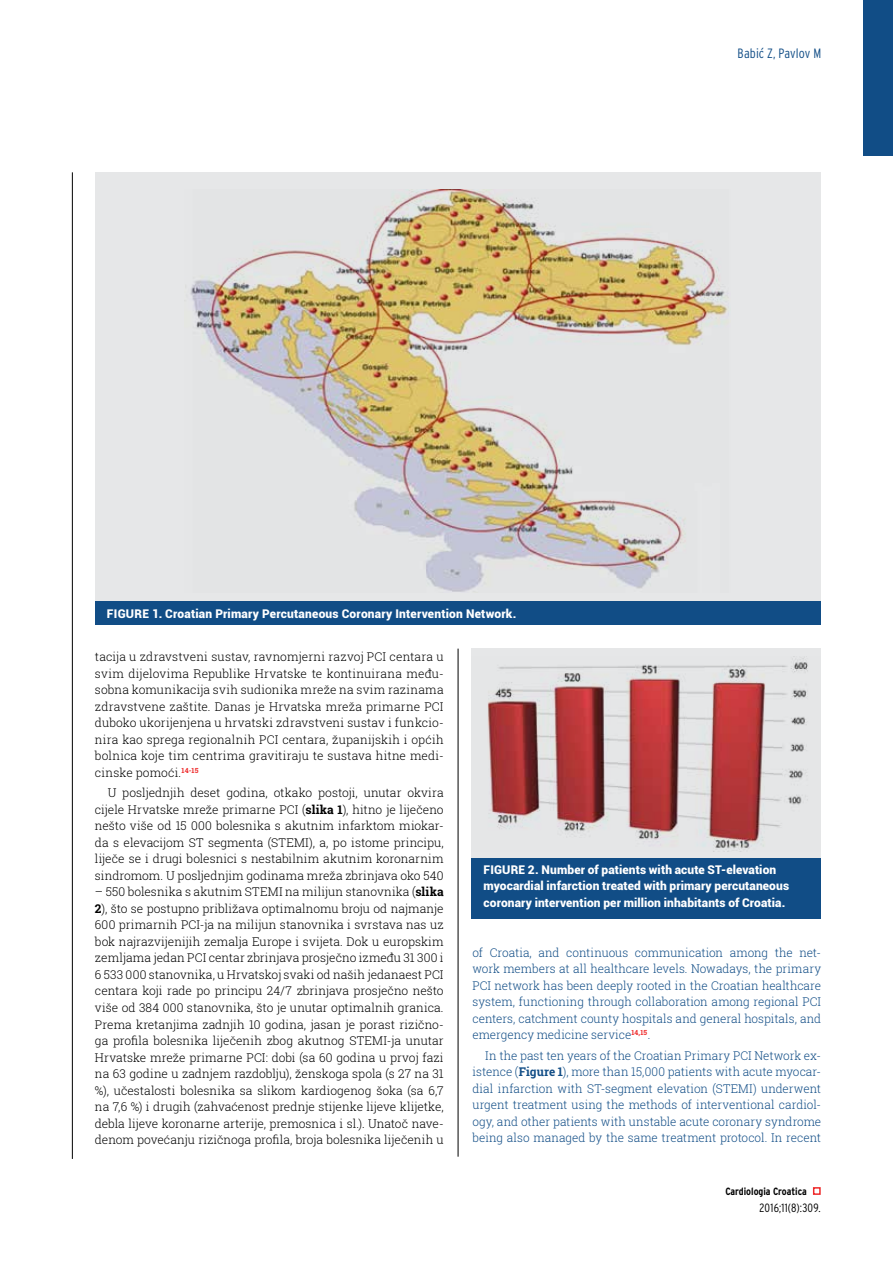
<style>
.page{position:relative;width:893px;height:1263px;background:#fff}
.page>*{position:absolute;margin:0;border:0;box-sizing:border-box;transform-origin:0 0}
.t1{font:300 condensed 13.5px "Interstate";letter-spacing:.005em;color:#114d86}
.t2{font:300 12px/16.5px "Roboto Slab";letter-spacing:.005em;color:#000;text-align:justify}
.t3{font:300 12px/16.5px "Roboto Slab";color:#114d86;text-align:justify}
.t4{font:900 12px/16.5px "Roboto";letter-spacing:.01em;color:#fff}
.t5{font:300 condensed 12px "Interstate";letter-spacing:.02em;color:#000}
.t6{font:700 condensed 10.5px "Interstate";color:#000}
.s1{font-weight:700}
</style>
<div class="page">
<div style="left:813px;top:1187px;width:8px;height:8px;border:2px solid #ee292a"></div>
<div style="left:863px;top:0;width:30px;height:155px;background:#114d86"></div>
<hr style="left:72px;top:172px;width:1px;height:987px;background:#000">
<hr style="left:458px;top:649px;width:1px;height:508px;background:#000">
<div style="left:95px;top:172px;width:726px;height:447px;background:#e6e7e8"></div>
<div style="left:95px;top:602px;width:726px;height:23px;background:#114d86"></div>
<img style="left:185px;top:189px;width:544px;height:403px">
<div style="left:472px;top:649px;width:349px;height:221px;background:#e6e7e8"></div>
<div style="left:472px;top:858px;width:349px;height:60px;background:#114d86"></div>
<img style="left:488px;top:656px;width:320px;height:195px">
<p class="t4" style="left:107px;top:604px;width:411px">FIGURE 1. Croatian Primary Percutaneous Coronary Intervention Network.</p>
<p class="t1" style="left:738px;top:46px;width:85px">Babić Z, Pavlov M</p>
<p class="t2" style="left:95px;top:648px;width:350px">tacija u zdravstveni sustav, ravnomjerni razvoj PCI centara u svim dijelovima Republike Hrvatske te kontinuirana među&shy;sobna komunikacija svih sudionika mreže na svim razinama zdravstvene zaštite. Danas je Hrvatska mreža primarne PCI duboko ukorijenjena u hrvatski zdravstveni sustav i funkcio&shy;nira kao sprega regionalnih PCI centara, županijskih i općih bolnica koje tim centrima gravitiraju te sustava hitne medi&shy;cinske pomoći.<sup>14-15</sup></p>
<p class="t2" style="left:95px;top:784px;width:350px;text-indent:13px">U posljednjih deset godina, otkako postoji, unutar okvira cijele Hrvatske mreže primarne PCI (<span class="s1">slika 1</span>), hitno je liječeno nešto više od 15 000 bolesnika s akutnim infarktom miokar&shy;da s elevacijom ST segmenta (STEMI), a, po istome principu, liječe se i drugi bolesnici s nestabilnim akutnim koronarnim sindromom. U posljednjim godinama mreža zbrinjava oko 540</p>
<p class="t2" style="left:95px;top:883px;width:350px">– 550 bolesnika s akutnim STEMI na milijun stanovnika (<span class="s1">slika 2</span>), što se postupno približava optimalnomu broju od najmanje 600 primarnih PCI-ja na milijun stanovnika i svrstava nas uz bok najrazvijenijih zemalja Europe i svijeta. Dok u europskim zemljama jedan PCI centar zbrinjava prosječno između 31 300 i 6 533 000 stanovnika, u Hrvatskoj svaki od naših jedanaest PCI centara koji rade po principu 24/7 zbrinjava prosječno nešto više od 384 000 stanovnika, što je unutar optimalnih granica.<br>Prema kretanjima zadnjih 10 godina, jasan je porast rizično&shy;ga profila bolesnika liječenih zbog akutnog STEMI-ja unutar Hrvatske mreže primarne PCI: dobi (sa 60 godina u prvoj fazi na 63 godine u zadnjem razdoblju), ženskoga spola (s 27 na 31 %), učestalosti bolesnika sa slikom kardiogenog šoka (sa 6,7 na 7,6 %) i drugih (zahvaćenost prednje stijenke lijeve klijetke, debla lijeve koronarne arterije, premosnica i sl.). Unatoč nave&shy;denom povećanju rizičnoga profila, broja bolesnika liječenih u</p>
<p class="t4" style="left:484px;top:861px;width:307px">FIGURE 2. Number of patients with acute ST-elevation myocardial infarction treated with primary percutaneous coronary intervention per million inhabitants of Croatia.</p>
<p class="t3" style="left:472px;top:944px;width:350px">of Croatia, and continuous communication among the net&shy;work members at all healthcare levels. Nowadays, the primary PCI network has been deeply rooted in the Croatian healthcare system, functioning through collaboration among regional PCI centers, catchment county hospitals and general hospitals, and emergency medicine service<sup>14,15</sup>.</p>
<p class="t3" style="left:472px;top:1047px;width:350px;text-indent:13px">In the past ten years of the Croatian Primary PCI Network ex&shy;istence (<span class="s1">Figure 1</span>), more than 15,000 patients with acute myocar&shy;dial infarction with ST-segment elevation (STEMI) underwent urgent treatment using the methods of interventional cardiol&shy;ogy, and other patients with unstable acute coronary syndrome being also managed by the same treatment protocol. In recent</p>
<p class="t6" style="left:725px;top:1185px;width:83px">Cardiologia Croatica</p>
<p class="t5" style="left:759px;top:1201px;width:63px">2016;11(8):309.</p>
</div>
